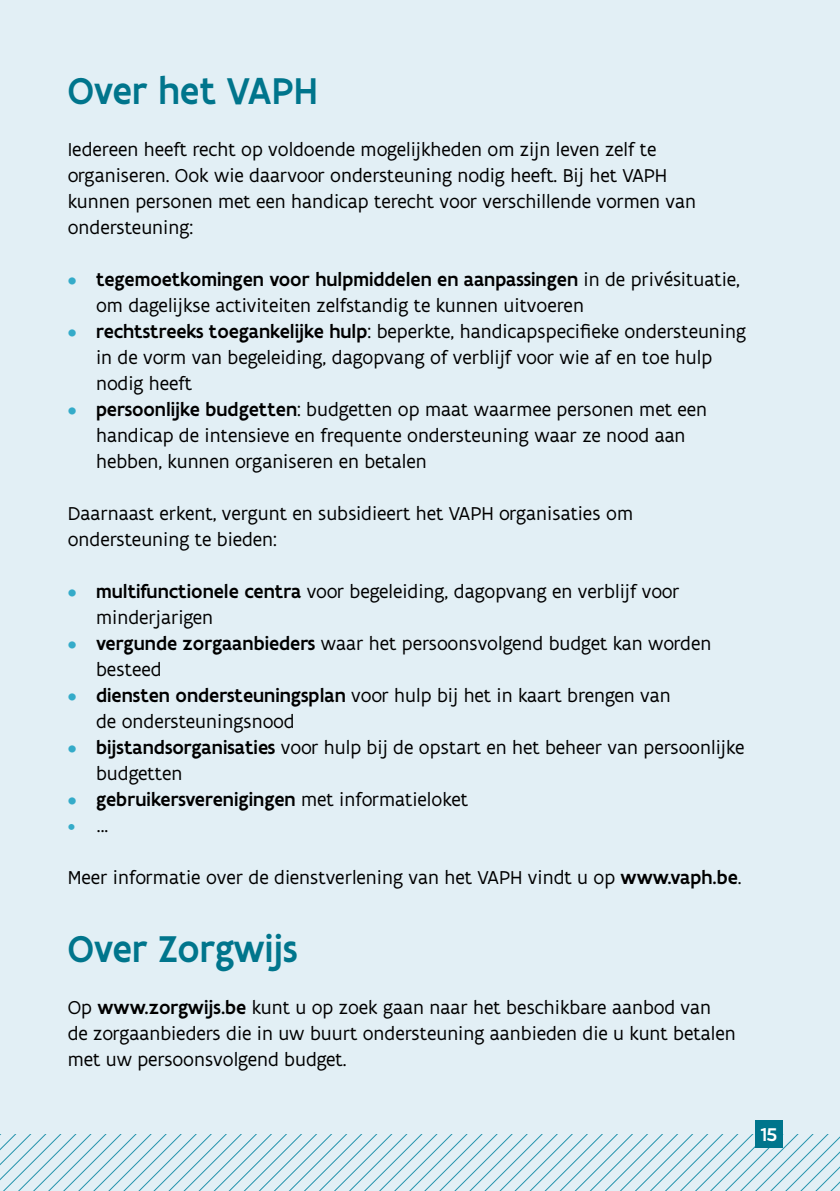
<style>
.page{position:relative;width:840px;height:1191px;background:#fff}
.page>*{position:absolute;margin:0;border:0;box-sizing:border-box;transform-origin:0 0}
.hoofdstuktitel_borde{font:500 40px "Flanders Art Sans";color:#00758c}
.bodycopy{font:20px/26px "Flanders Art Sans";color:#000}
.t1{font:500 20px "Flanders Art Sans";color:#000}
.t2{font:500 19.8px "Flanders Art Sans";color:#fff}
.s1{font-weight:500;color:#34abc9}
.s2{font-weight:500}
.s3{color:#34abc9}
.s4{font-weight:400}
</style>
<div class="page">
<div style="left:0;top:0;width:839px;height:1191px;background:#e2eff5"></div>
<svg style="left:0;top:1134px;width:839px;height:57px"></svg>
<div style="left:755px;top:1120px;width:27px;height:28px;background:#00758c"></div>
<p class="hoofdstuktitel_borde" style="left:68px;top:66px;width:251px">Over het VAPH</p>
<p class="bodycopy" style="left:68px;top:136px;width:629px">Iedereen heeft recht op voldoende mogelijkheden om zijn leven zelf te organiseren. Ook wie daarvoor ondersteuning nodig heeft. Bij het VAPH kunnen personen met een handicap terecht voor verschillende vormen van ondersteuning:</p>
<p class="bodycopy" style="left:96px;top:266px;width:645px;text-indent:-28px"><span class="s1">•</span> <span class="s2">tegemoetkomingen voor hulpmiddelen en aanpassingen</span> in de privésituatie, om dagelijkse activiteiten zelfstandig te kunnen uitvoeren</p>
<p class="bodycopy" style="left:96px;top:318px;width:651px;text-indent:-28px"><span class="s1">•</span> <span class="s2">rechtstreeks toegankelijke hulp</span>: beperkte, handicapspecifieke ondersteuning in de vorm van begeleiding, dagopvang of verblijf voor wie af en toe hulp nodig heeft</p>
<p class="bodycopy" style="left:96px;top:396px;width:612px;text-indent:-28px"><span class="s1">•</span> <span class="s2">persoonlijke budgetten</span>: budgetten op maat waarmee personen met een handicap de intensieve en frequente ondersteuning waar ze nood aan hebben, kunnen organiseren en betalen</p>
<p class="bodycopy" style="left:68px;top:500px;width:566px">Daarnaast erkent, vergunt en subsidieert het VAPH organisaties om ondersteuning te bieden:</p>
<p class="bodycopy" style="left:96px;top:578px;width:584px;text-indent:-28px"><span class="s1">•</span> <span class="s2">multifunctionele centra</span> voor begeleiding, dagopvang en verblijf voor minderjarigen</p>
<p class="bodycopy" style="left:96px;top:630px;width:616px;text-indent:-28px"><span class="s1">•</span> <span class="s2">vergunde zorgaanbieders</span> waar het persoonsvolgend budget kan worden besteed</p>
<p class="bodycopy" style="left:96px;top:682px;width:576px;text-indent:-28px"><span class="s1">•</span> <span class="s2">diensten ondersteuningsplan</span> voor hulp bij het in kaart brengen van de ondersteuningsnood</p>
<p class="bodycopy" style="left:96px;top:734px;width:649px;text-indent:-28px"><span class="s1">•</span> <span class="s2">bijstandsorganisaties</span> voor hulp bij de opstart en het beheer van persoonlijke budgetten</p>
<p class="t1" style="left:68px;top:787px;width:401px"><span class="s3">•</span> gebruikersverenigingen <span class="s4">met informatieloket</span></p>
<p class="bodycopy" style="left:68px;top:812px;width:42px"><span class="s3">•</span> ...</p>
<p class="bodycopy" style="left:68px;top:864px;width:675px">Meer informatie over de dienstverlening van het VAPH vindt u op <span class="s2">www.vaph.be</span>.</p>
<p class="hoofdstuktitel_borde" style="left:68px;top:924px;width:231px">Over Zorgwijs</p>
<p class="bodycopy" style="left:68px;top:994px;width:669px">Op <span class="s2">www.zorgwijs.be</span> kunt u op zoek gaan naar het beschikbare aanbod van de zorgaanbieders die in uw buurt ondersteuning aanbieden die u kunt betalen met uw persoonsvolgend budget.</p>
<p class="t2" style="left:760px;top:1121px;width:18px">15</p>
</div>
